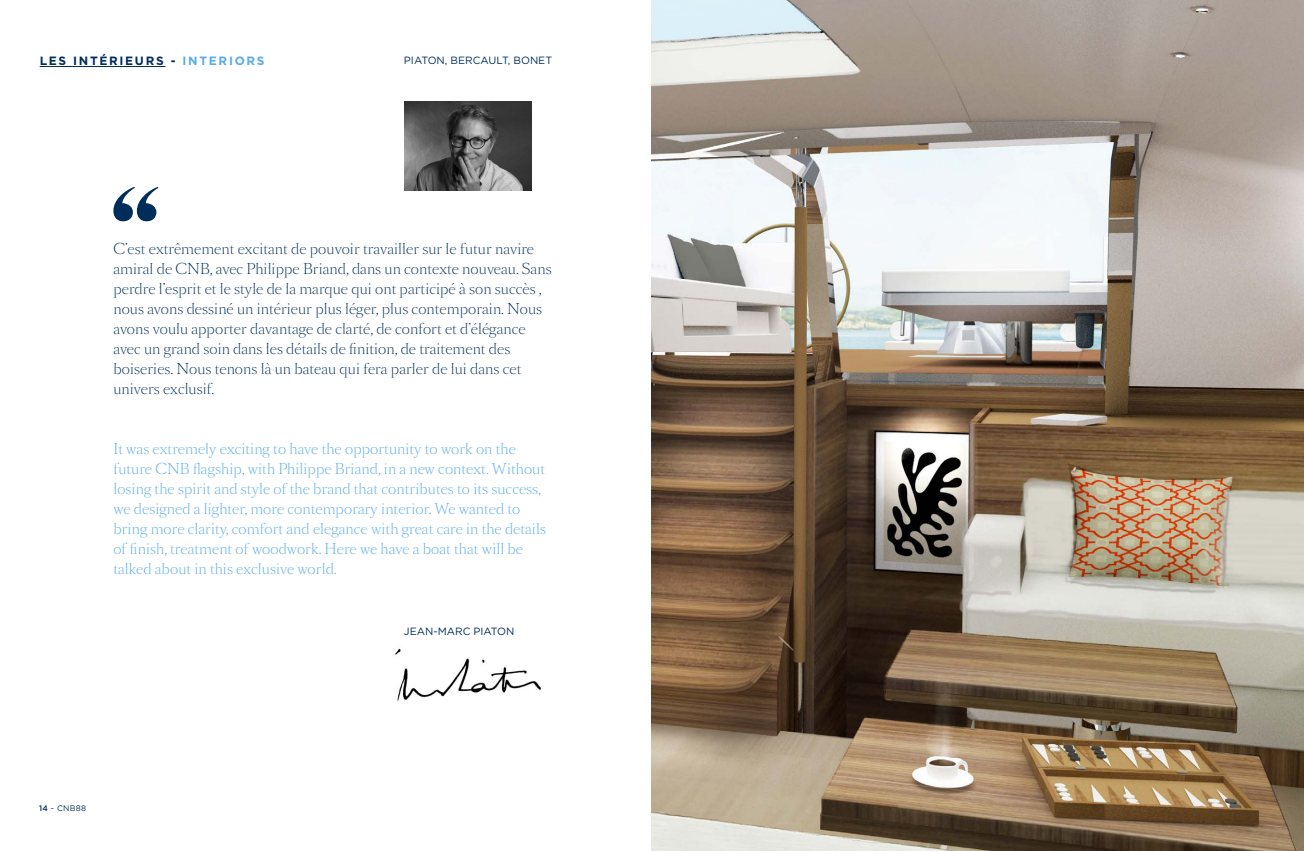
<style>
.page{position:relative;width:1304px;height:851px;background:#fff}
.page>*{position:absolute;margin:0;border:0;box-sizing:border-box;transform-origin:0 0}
.t1{font:300 14px/20px "Sang Bleu Serif";letter-spacing:.01em;color:#002d5a}
.t2{font:300 14px/20px "Sang Bleu Serif";letter-spacing:.01em;color:#5aace5}
.t3{font:700 12px "Gotham";letter-spacing:.14em;color:#002d5a}
.t4{font:10.5px "Gotham";color:#002d5a}
.t5{font:8px "Gotham";letter-spacing:.03em;color:#002d5a}
.s1{color:#5aace5}
.s2{font-weight:500}
</style>
<div class="page">
<img style="left:652px;top:0;width:652px;height:850px">
<hr style="left:40px;top:66px;width:125px;height:1px;background:#002d5a">
<img style="left:395px;top:648px;width:147px;height:54px">
<svg style="left:113px;top:187px;width:45px;height:34px"></svg>
<img style="left:404px;top:101px;width:128px;height:90px">
<p class="t3" style="left:40px;top:54px;width:226px">LES INTÉRIEURS - <span class="s1">INTERIORS</span></p>
<p class="t4" style="left:404px;top:55px;width:150px">PIATON, BERCAULT, BONET</p>
<p class="t1" style="left:113px;top:239px;width:440px">C’est extrêmement excitant de pouvoir travailler sur le futur navire amiral de CNB, avec Philippe Briand, dans un contexte nouveau. Sans perdre l’esprit et le style de la marque qui ont participé à son succès , nous avons dessiné un intérieur plus léger, plus contemporain. Nous avons voulu apporter davantage de clarté, de confort et d’élégance avec un grand soin dans les détails de finition, de traitement des boiseries. Nous tenons là un bateau qui fera parler de lui dans cet univers exclusif.</p>
<p class="t2" style="left:113px;top:439px;width:434px">It was extremely exciting to have the opportunity to work on the future CNB flagship, with Philippe Briand, in a new context. Without losing the spirit and style of the brand that contributes to its success, we designed a lighter, more contemporary interior. We wanted to bring more clarity, comfort and elegance with great care in the details of finish, treatment of woodwork. Here we have a boat that will be talked about in this exclusive world.</p>
<p class="t5" style="left:39px;top:803px;width:48px"><span class="s2">14</span> - CNB88</p>
<p class="t4" style="left:404px;top:625px;width:112px">JEAN-MARC PIATON</p>
</div>
